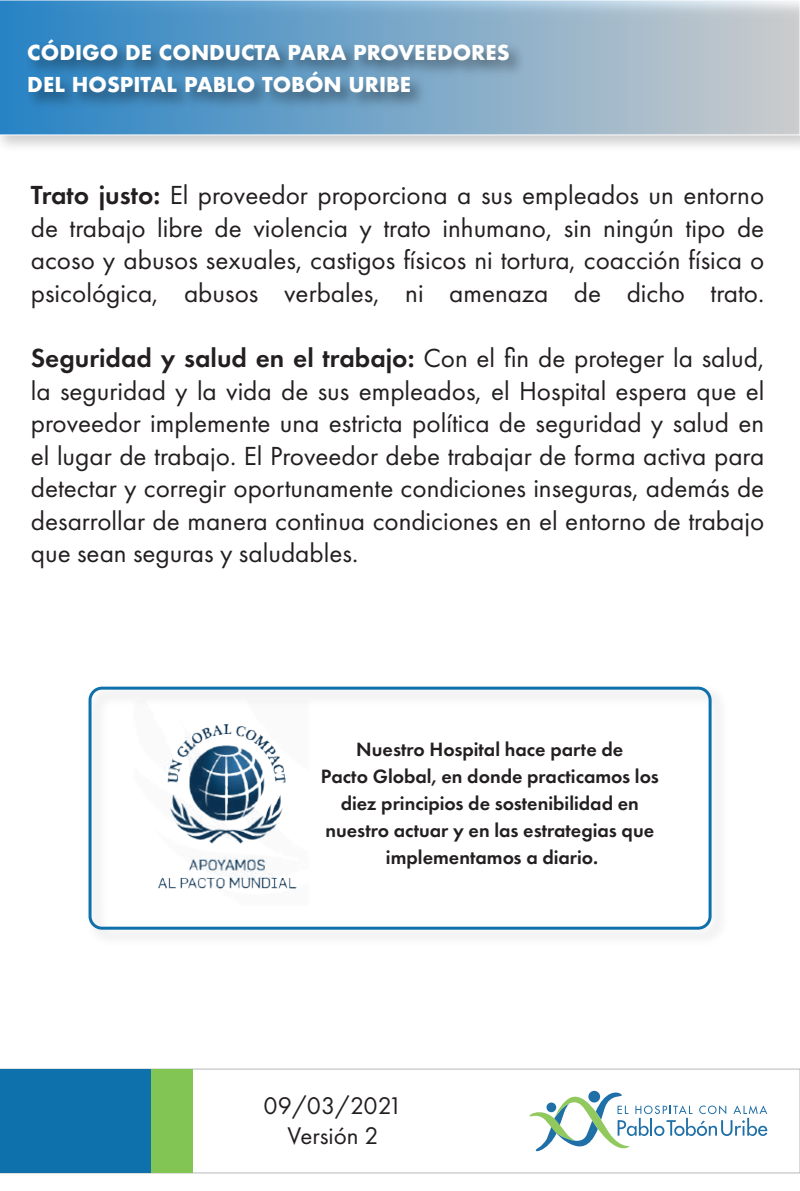
<style>
.page{position:relative;width:800px;height:1191px;background:#fff}
.page>*{position:absolute;margin:0;border:0;box-sizing:border-box;transform-origin:0 0}
.t1{font:27.1px/32.5px "Futura PT";color:#231f20;text-align:justify}
.t2{font:25px/30px "Futura PT";color:#231f20;text-align:center}
.t3{font:600 20px/27px "Futura PT";color:#231f20;text-align:center}
.t4{font:700 20px/32px "Futura";color:#fff}
.s1{font-weight:600}
</style>
<div class="page">
<svg style="left:0;top:0;width:800px;height:135px;background:#8fb2cc"></svg>
<img style="left:19px;top:31px;width:520px;height:90px">
<svg style="left:193px;top:1069px;width:607px;height:104px"></svg>
<div style="left:0;top:1069px;width:151px;height:104px;background:#0f71ac"></div>
<div style="left:151px;top:1069px;width:42px;height:104px;background:#82c555"></div>
<svg style="left:522px;top:1090px;width:245px;height:64px"></svg>
<img style="left:88px;top:686px;width:632px;height:252px">
<div style="left:89px;top:687px;width:623px;height:243px;border:3px solid #0f71ac;border-radius:12px"></div>
<p class="t4" style="left:27px;top:37px;width:484px">CÓDIGO DE CONDUCTA PARA PROVEEDORES<br>DEL HOSPITAL PABLO TOBÓN URIBE</p>
<p class="t1" style="left:31px;top:179px;width:735px"><span class="s1">Trato justo:</span> El proveedor proporciona a sus empleados un entorno de trabajo libre de violencia y trato inhumano, sin ningún tipo de acoso y abusos sexuales, castigos físicos ni tortura, coacción física o psicológica, abusos verbales, ni amenaza de dicho trato.</p>
<p class="t1" style="left:31px;top:342px;width:735px"><span class="s1">Seguridad y salud en el trabajo:</span> Con el fin de proteger la salud, la seguridad y la vida de sus empleados, el Hospital espera que el proveedor implemente una estricta política de seguridad y salud en el lugar de trabajo. El Proveedor debe trabajar de forma activa para detectar y corregir oportunamente condiciones inseguras, además de desarrollar de manera continua condiciones en el entorno de trabajo que sean seguras y saludables.</p>
<p class="t3" style="left:321px;top:736px;width:339px">Nuestro Hospital hace parte de<br>Pacto Global, en donde practicamos los diez principios de sostenibilidad en nuestro actuar y en las estrategias que implementamos a diario.</p>
<p class="t2" style="left:264px;top:1090px;width:140px">09/03/2021<br>Versión 2</p>
</div>
